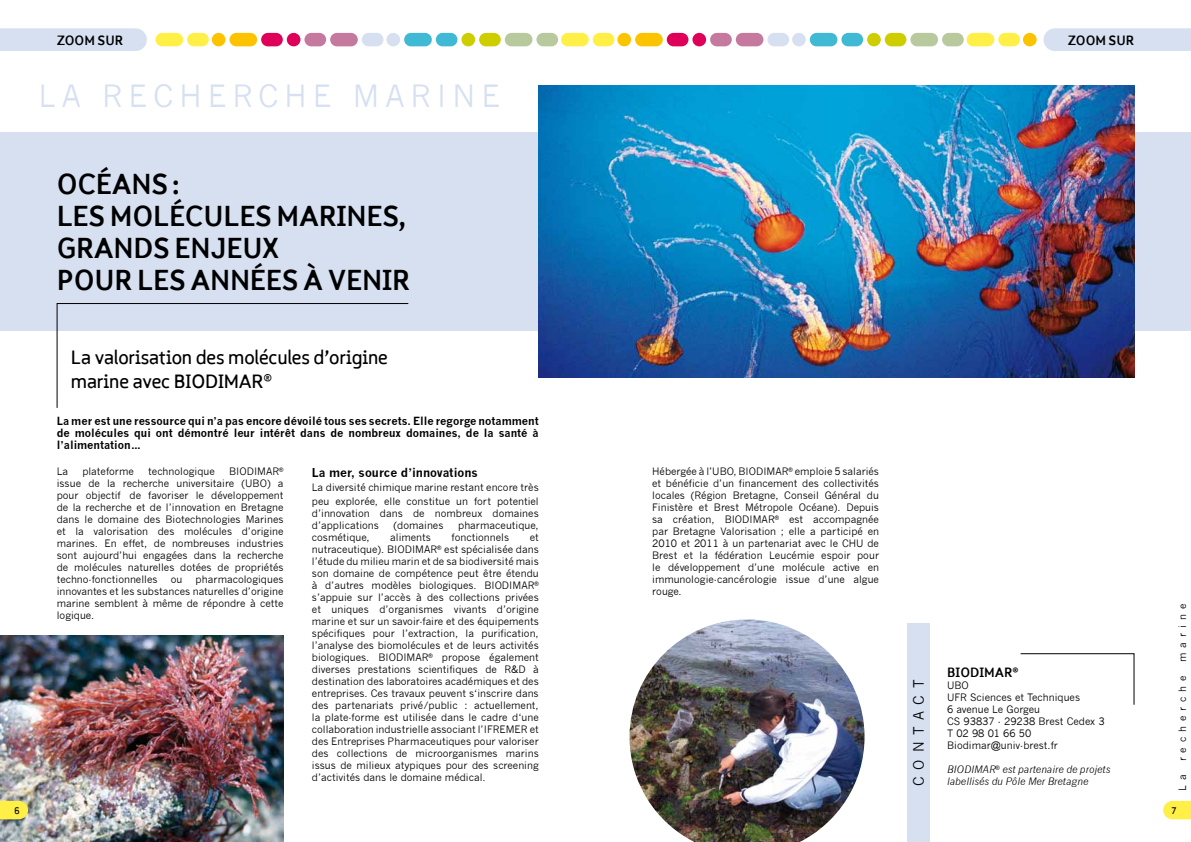
<style>
.page{position:relative;width:1191px;height:842px;background:#fff}
.page>*{position:absolute;margin:0;border:0;box-sizing:border-box;transform-origin:0 0}
.t1{font:700 30px/32px "Focus LF";letter-spacing:-.01em;color:#000}
.t2{font:30px "News Gothic";letter-spacing:.2em;color:#d6e0f1}
.t3{font:20px/24px "Focus LF";letter-spacing:-.01em;color:#000}
.t4{font:700 14px "Focus LF";color:#000}
.t5{font:14px "News Gothic";letter-spacing:.5em;color:#000}
.t6{font:700 12px "News Gothic";color:#000}
.t7{font:700 11px/12px "News Gothic";color:#000;text-align:justify}
.t8{font:10px/12px "News Gothic";color:#000;text-align:justify}
.t9{font:italic 10px/12px "News Gothic";color:#000}
.t10{font:10px "News Gothic";letter-spacing:.495em;color:#000}
.t11{font:10px "Focus LF";color:#000}
</style>
<div class="page">
<img style="left:0;top:635px;width:283px;height:207px">
<div style="left:0;top:132px;width:1191px;height:198px;background:#d6e0f1"></div>
<svg style="left:57px;top:303px;width:352px;height:105px"></svg>
<img style="left:629px;top:619px;width:235px;height:223px">
<svg style="left:0;top:801px;width:28px;height:18px"></svg>
<svg style="left:1163px;top:801px;width:28px;height:18px"></svg>
<div style="left:1043px;top:28px;width:148px;height:23px;background:#d6e0f1"></div>
<div style="left:0;top:28px;width:147px;height:23px;background:#d6e0f1"></div>
<div style="left:155px;top:33px;width:28px;height:13px;background:#ffef47;border-radius:7px"></div>
<div style="left:362px;top:33px;width:21px;height:13px;background:#d6e0f1;border-radius:7px"></div>
<div style="left:187px;top:33px;width:22px;height:13px;background:#ffef47;border-radius:7px"></div>
<div style="left:386px;top:33px;width:14px;height:13px;background:#d6e0f1;border-radius:7px"></div>
<div style="left:212px;top:33px;width:13px;height:13px;background:#fcc400;border-radius:7px"></div>
<div style="left:404px;top:33px;width:28px;height:13px;background:#3fb9d4;border-radius:7px"></div>
<div style="left:261px;top:33px;width:22px;height:13px;background:#de0059;border-radius:7px"></div>
<div style="left:461px;top:33px;width:14px;height:13px;background:#cdcd00;border-radius:7px"></div>
<div style="left:229px;top:33px;width:28px;height:13px;background:#fcc400;border-radius:7px"></div>
<div style="left:436px;top:33px;width:21px;height:13px;background:#3fb9d4;border-radius:7px"></div>
<div style="left:287px;top:33px;width:13px;height:13px;background:#de0059;border-radius:7px"></div>
<div style="left:479px;top:33px;width:22px;height:13px;background:#cdcd00;border-radius:7px"></div>
<div style="left:304px;top:33px;width:22px;height:13px;background:#c6799e;border-radius:7px"></div>
<div style="left:505px;top:33px;width:27px;height:13px;background:#b7c99d;border-radius:7px"></div>
<div style="left:330px;top:33px;width:28px;height:13px;background:#c6799e;border-radius:7px"></div>
<div style="left:536px;top:33px;width:22px;height:13px;background:#b7c99d;border-radius:7px"></div>
<div style="left:561px;top:33px;width:28px;height:13px;background:#ffef47;border-radius:7px"></div>
<div style="left:767px;top:33px;width:22px;height:13px;background:#d6e0f1;border-radius:7px"></div>
<div style="left:593px;top:33px;width:21px;height:13px;background:#ffef47;border-radius:7px"></div>
<div style="left:792px;top:33px;width:13px;height:13px;background:#d6e0f1;border-radius:7px"></div>
<div style="left:617px;top:33px;width:14px;height:13px;background:#fcc400;border-radius:7px"></div>
<div style="left:809px;top:33px;width:28px;height:13px;background:#3fb9d4;border-radius:7px"></div>
<div style="left:667px;top:33px;width:21px;height:13px;background:#de0059;border-radius:7px"></div>
<div style="left:867px;top:33px;width:13px;height:13px;background:#cdcd00;border-radius:7px"></div>
<div style="left:635px;top:33px;width:28px;height:13px;background:#fcc400;border-radius:7px"></div>
<div style="left:841px;top:33px;width:22px;height:13px;background:#3fb9d4;border-radius:7px"></div>
<div style="left:692px;top:33px;width:14px;height:13px;background:#de0059;border-radius:7px"></div>
<div style="left:884px;top:33px;width:22px;height:13px;background:#cdcd00;border-radius:7px"></div>
<div style="left:710px;top:33px;width:22px;height:13px;background:#c6799e;border-radius:7px"></div>
<div style="left:910px;top:33px;width:28px;height:13px;background:#b7c99d;border-radius:7px"></div>
<div style="left:736px;top:33px;width:27px;height:13px;background:#c6799e;border-radius:7px"></div>
<div style="left:942px;top:33px;width:21px;height:13px;background:#b7c99d;border-radius:7px"></div>
<div style="left:966px;top:33px;width:28px;height:13px;background:#ffef47;border-radius:7px"></div>
<div style="left:998px;top:33px;width:22px;height:13px;background:#ffef47;border-radius:7px"></div>
<div style="left:1023px;top:33px;width:13px;height:13px;background:#fcc400;border-radius:7px"></div>
<img style="left:539px;top:85px;width:595px;height:292px">
<div style="left:907px;top:624px;width:23px;height:218px;background:#d6e0f1"></div>
<svg style="left:1020px;top:653px;width:114px;height:52px"></svg>
<h3 class="t4" style="left:57px;top:31px;width:68px">ZOOM SU R</h3>
<h3 class="t4" style="left:1067px;top:31px;width:19px">ZOOM</h3>
<h3 class="t4" style="left:1108px;top:31px;width:27px">SUR</h3>
<h1 class="t2" style="left:39px;top:79px;width:463px">LA RECHERCHE MARINE</h1>
<h1 class="t1" style="left:57px;top:167px;width:75px">OCÉANS</h1>
<h1 class="t1" style="left:57px;top:167px;width:355px;text-indent:116px">:<br>LES MO LÉCU LES MARINES,<br>GRANDS ENJEUX<br>POU R LES ANNÉES À VENIR</h1>
<h2 class="t3" style="left:71px;top:345px;width:319px">La valorisation des molécules d’origine marine avec BIODIMAR<sup>®</sup></h2>
<p class="t7" style="left:57px;top:415px;width:483px">La mer est une ressource qui n’a pas encore dévoilé tous ses secrets. Elle regorge notamment de molécules qui ont démontré leur intérêt dans de nombreux domaines, de la santé à l’alimentation…</p>
<p class="t8" style="left:57px;top:466px;width:228px;text-indent:172px">BIODIMAR<sup>® </sup>issue de la recherche universitaire (UBO) a pour objectif de favoriser le développement de la recherche et de l’innovation en Bretagne dans le domaine des Biotechnologies Marines et la valorisation des molécules d’origine marines. En effet, de nombreuses industries sont aujourd’hui engagées dans la recherche de molécules naturelles dotées de propriétés techno-fonctionnelles</p>
<p class="t8" style="left:57px;top:466px;width:13px">La</p>
<p class="t8" style="left:82px;top:466px;width:53px">plateforme</p>
<p class="t8" style="left:148px;top:466px;width:68px">technologique</p>
<p class="t8" style="left:57px;top:574px;width:228px;text-indent:139px">pharmacologiques innovantes et les substances naturelles d’origine marine semblent à même de répondre à cette logique.</p>
<p class="t8" style="left:171px;top:574px;width:13px">ou</p>
<p class="t6" style="left:312px;top:465px;width:167px">La mer, source d’innovations</p>
<p class="t8" style="left:312px;top:480px;width:228px;line-height:14px">La diversité chimique marine restant encore très peu explorée, elle constitue un fort potentiel</p>
<p class="t8" style="left:312px;top:507px;width:228px">d’innovation dans de nombreux domaines d’applications</p>
<p class="t8" style="left:394px;top:519px;width:51px">(domaines</p>
<p class="t8" style="left:458px;top:519px;width:82px">pharmaceutique,</p>
<p class="t8" style="left:312px;top:531px;width:59px">cosmétique,</p>
<p class="t8" style="left:390px;top:531px;width:42px">aliments</p>
<p class="t8" style="left:451px;top:531px;width:59px">fonctionnels</p>
<p class="t8" style="left:312px;top:531px;width:228px;text-indent:218px">et nutraceutique). BIODIMAR<sup>®</sup> est spécialisée dans l’étude du milieu marin et de sa biodiversité mais son domaine de compétence peut être étendu à d’autres modèles biologiques. BIODIMAR<sup>® </sup>s’appuie sur l’accès à des collections privées et uniques d’organismes vivants d’origine marine et sur un savoir-faire et des équipements spécifiques pour l’extraction, la purification, l’analyse des biomolécules et de leurs activités biologiques. BIODIMAR<sup>®</sup> propose également diverses prestations scientifiques de R&amp;D à destination des laboratoires académiques et des entreprises. Ces travaux peuvent s‘inscrire dans des partenariats privé/public : actuellement, la plate-forme est utilisée dans le cadre d‘une collaboration industrielle associant l’IFREMER et des Entreprises Pharmaceutiques pour valoriser des collections de microorganismes marins issus de milieux atypiques pour des screening d’activités dans le domaine médical.</p>
<p class="t8" style="left:652px;top:466px;width:228px">Hébergée à l’UBO, BIODIMAR<sup>®</sup> emploie 5 salariés et bénéficie d’un financement des collectivités locales (Région Bretagne, Conseil Général du Finistère et Brest Métropole Océane). Depuis sa création, BIODIMAR<sup>®</sup> est accompagnée par Bretagne Valorisation ; elle a participé en 2010 et 2011 à un partenariat avec le CHU de Brest et la fédération Leucémie espoir pour le développement d’une molécule active en immunologie-cancérologie issue d’une algue rouge.</p>
<h3 class="t5" style="left:910px;top:786px;width:108px;rotate:-90deg">CONTACT</h3>
<h3 class="t4" style="left:947px;top:664px;width:73px">BIODIMAR<sup>®</sup></h3>
<p class="t8" style="left:947px;top:680px;width:159px;text-align:left">UBO<br>UFR Sciences et Techniques<br>6 avenue Le Gorgeu<br>CS 93837 - 29238 Brest Cedex 3<br>T 02 98 01 66 50<br>Biodimar@univ-brest.fr</p>
<p class="t9" style="left:947px;top:764px;width:165px">BIODIMAR<sup>®</sup> est partenaire de projets labellisés du Pôle Mer Bretagne</p>
<p class="t8" style="left:1176px;top:662px;width:60px;rotate:-90deg">marine</p>
<p class="t10" style="left:1176px;top:761px;width:88px;rotate:-90deg">recherche</p>
<p class="t8" style="left:1176px;top:791px;width:18px;rotate:-90deg">L a</p>
<p class="t11" style="left:14px;top:804px;width:7px">6</p>
<p class="t11" style="left:1171px;top:804px;width:6px">7</p>
</div>
